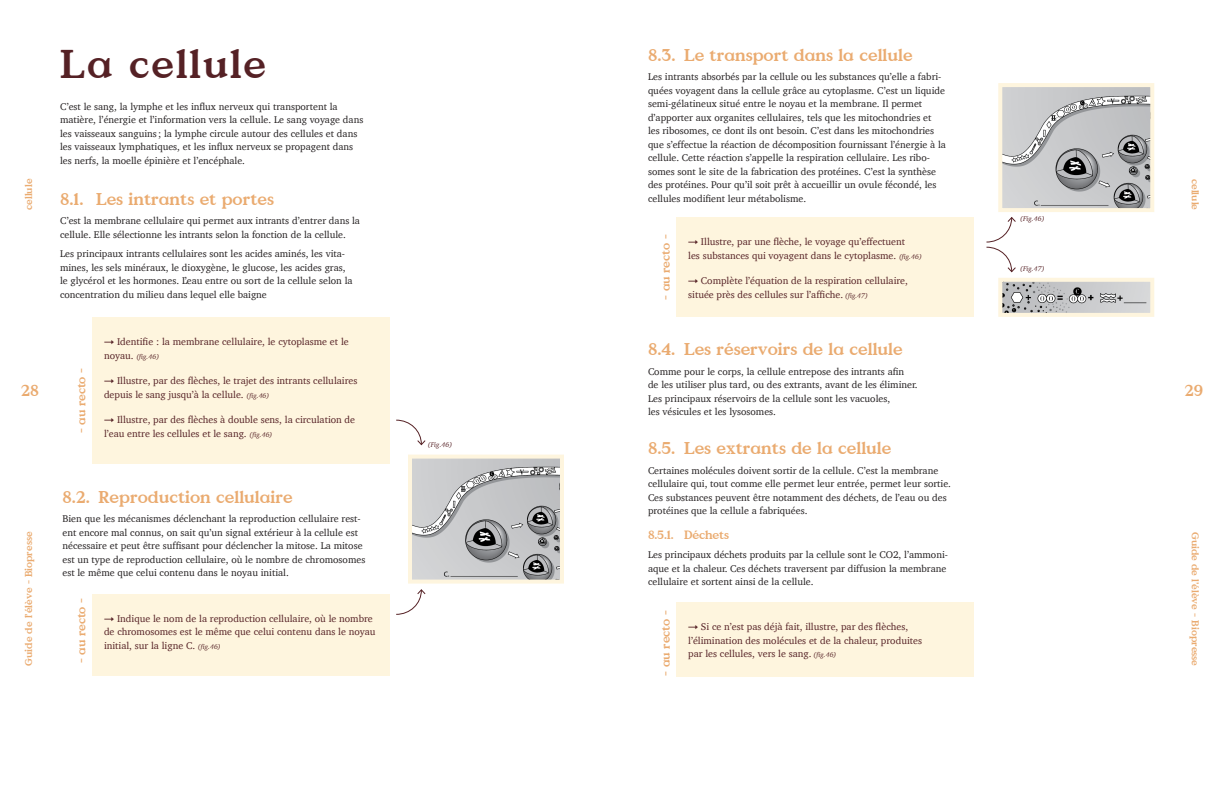
<style>
.page{position:relative;width:1224px;height:792px;background:#fff}
.page>*{position:absolute;margin:0;border:0;box-sizing:border-box;transform-origin:0 0}
.Grands_titres{font:40px "Value Serif";letter-spacing:.05em;color:#552125}
.sous-titre{font:17px "Value Serif";color:#eaab70}
.Texte_courant{font:17px "Value Serif";color:#eaab70}
.t1{font:16px "Value Serif";color:#eaab70}
.appareils_sensoriels{font:12px "Value Serif";letter-spacing:-.01em;color:#eaab70}
.Texte_courant-2{font:10px/13.5px "Charter";color:#231f20}
.texte-boite{font:10px/13.5px "Charter";color:#552125}
.t2{font:10px "Value Serif";color:#eaab70}
.texte-boite-2{font:italic 7px "Charter";color:#552125}
.s1{font-family:"Circular Std"}
.s2{font-style:italic;font-size:7px}
.s3{font-style:normal;font-size:10px}
</style>
<div class="page">
<div style="left:92px;top:317px;width:298px;height:147px;background:#fef5de"></div>
<svg style="left:396px;top:419px;width:30px;height:27px"></svg>
<svg style="left:396px;top:454px;width:168px;height:161px"></svg>
<svg style="left:986px;top:83px;width:168px;height:234px"></svg>
<div style="left:676px;top:217px;width:298px;height:100px;background:#fef5de"></div>
<div style="left:676px;top:602px;width:298px;height:75px;background:#fef5de"></div>
<div style="left:92px;top:594px;width:298px;height:82px;background:#fef5de"></div>
<p class="sous-titre" style="left:648px;top:45px;width:266px">8.3. Le transport dans la cellule</p>
<p class="Texte_courant-2" style="left:648px;top:70px;width:299px">Les intrants absorbés par la cellule ou les substances qu’elle a fabri&shy;quées voyagent dans la cellule grâce au cytoplasme. C’est un liquide semi-gélatineux situé entre le noyau et la membrane. Il permet d’apporter aux organites cellulaires, tels que les mitochondries et<br>les ribosomes, ce dont ils ont besoin. C’est dans les mitochondries que s’effectue la réaction de décomposition fournissant l’énergie à la cellule. Cette réaction s’appelle la respiration cellulaire. Les ribo&shy;somes sont le site de la fabrication des protéines. C’est la synthèse des protéines. Pour qu’il soit prêt à accueillir un ovule fécondé, les cellules modifient leur métabolisme.</p>
<p class="Grands_titres" style="left:60px;top:40px;width:208px">La cellule</p>
<p class="Texte_courant-2" style="left:60px;top:100px;width:305px">C’est le sang, la lymphe et les influx nerveux qui transportent la matière, l’énergie et l’information vers la cellule. Le sang voyage dans les vaisseaux sanguins ; la lymphe circule autour des cellules et dans les vaisseaux lymphatiques, et les influx nerveux se propagent dans les nerfs, la moelle épinière et l’encéphale.</p>
<p class="sous-titre" style="left:60px;top:189px;width:216px">8.1. Les intrants et portes</p>
<p class="Texte_courant-2" style="left:60px;top:214px;width:302px">C’est la membrane cellulaire qui permet aux intrants d’entrer dans la cellule. Elle sélectionne les intrants selon la fonction de la cellule.</p>
<p class="Texte_courant-2" style="left:60px;top:247px;width:294px">Les principaux intrants cellulaires sont les acides aminés, les vita&shy;mines, les sels minéraux, le dioxygène, le glucose, les acides gras, le glycérol et les hormones. L’eau entre ou sort de la cellule selon la concentration du milieu dans lequel elle baigne</p>
<p class="t2" style="left:23px;top:210px;width:33px;rotate:-90deg">cellule</p>
<p class="t2" style="left:1201px;top:179px;width:33px;rotate:90deg">cellule</p>
<p class="texte-boite-2" style="left:1020px;top:213px;width:26px">(Fig.46)</p>
<p class="appareils_sensoriels" style="left:658px;top:300px;width:67px;rotate:-90deg">- au recto -</p>
<p class="texte-boite" style="left:688px;top:235px;width:235px"><span class="s1">→</span> Illustre, par une flèche, le voyage qu’effectuent<br>les substances qui voyagent dans le cytoplasme. <span class="s2">(fig.46)</span></p>
<p class="texte-boite" style="left:688px;top:274px;width:221px"><span class="s1">→</span> Complète l’équation de la respiration cellulaire, située près des cellules sur l’affiche. <span class="s2">(fig.47)</span></p>
<p class="texte-boite-2" style="left:1020px;top:263px;width:26px">(Fig.47)</p>
<p class="texte-boite" style="left:104px;top:335px;width:246px"><span class="s1">→</span> Identifie : la membrane cellulaire, le cytoplasme et le</p>
<p class="texte-boite-2" style="left:104px;top:350px;width:57px"><span class="s3">noyau.</span> (fig.46)</p>
<p class="texte-boite" style="left:104px;top:374px;width:255px"><span class="s1">→</span> Illustre, par des flèches, le trajet des intrants cellulaires depuis le sang jusqu’à la cellule. <span class="s2">(fig.46)</span></p>
<p class="texte-boite" style="left:104px;top:413px;width:253px"><span class="s1">→</span> Illustre, par des flèches à double sens, la circulation de l’eau entre les cellules et le sang. <span class="s2">(fig.46)</span></p>
<p class="sous-titre" style="left:648px;top:339px;width:256px">8.4. Les réservoirs de la cellule</p>
<p class="Texte_courant-2" style="left:648px;top:364px;width:271px">Comme pour le corps, la cellule entrepose des intrants afin<br>de les utiliser plus tard, ou des extrants, avant de les éliminer.<br>Les principaux réservoirs de la cellule sont les vacuoles,<br>les vésicules et les lysosomes.</p>
<p class="Texte_courant" style="left:648px;top:438px;width:245px">8.5. Les extrants de la cellule</p>
<p class="Texte_courant-2" style="left:648px;top:463px;width:305px">Certaines molécules doivent sortir de la cellule. C’est la membrane cellulaire qui, tout comme elle permet leur entrée, permet leur sortie.<br>Ces substances peuvent être notamment des déchets, de l’eau ou des protéines que la cellule a fabriquées.</p>
<p class="appareils_sensoriels" style="left:648px;top:527px;width:83px">8.5.1. Déchets</p>
<p class="Texte_courant-2" style="left:648px;top:548px;width:301px">Les principaux déchets produits par la cellule sont le CO2, l’ammoni&shy;aque et la chaleur. Ces déchets traversent par diffusion la membrane cellulaire et sortent ainsi de la cellule.</p>
<p class="appareils_sensoriels" style="left:74px;top:433px;width:67px;rotate:-90deg">- au recto -</p>
<h3 class="t1" style="left:21px;top:381px;width:19px">28</h3>
<h3 class="t1" style="left:1185px;top:381px;width:20px">29</h3>
<p class="texte-boite-2" style="left:428px;top:438px;width:26px">(Fig.46)</p>
<p class="sous-titre" style="left:62px;top:487px;width:232px">8.2. Reproduction cellulaire</p>
<p class="Texte_courant-2" style="left:62px;top:512px;width:304px">Bien que les mécanismes déclenchant la reproduction cellulaire rest&shy;ent encore mal connus, on sait qu’un signal extérieur à la cellule est nécessaire et peut être suffisant pour déclencher la mitose. La mitose est un type de reproduction cellulaire, où le nombre de chromosomes est le même que celui contenu dans le noyau initial.</p>
<p class="appareils_sensoriels" style="left:74px;top:663px;width:67px;rotate:-90deg">- au recto -</p>
<p class="t2" style="left:23px;top:666px;width:136px;rotate:-90deg">Guide de l’élève - Biopresse</p>
<p class="t2" style="left:1201px;top:532px;width:136px;rotate:90deg">Guide de l’élève - Biopresse</p>
<p class="appareils_sensoriels" style="left:658px;top:676px;width:67px;rotate:-90deg">- au recto -</p>
<p class="texte-boite" style="left:104px;top:611px;width:273px"><span class="s1">→</span> Indique le nom de la reproduction cellulaire, où le nombre de chromosomes est le même que celui contenu dans le noyau initial, sur la ligne C. <span class="s2">(fig.46)</span></p>
<p class="texte-boite" style="left:688px;top:620px;width:235px"><span class="s1">→</span> Si ce n’est pas déjà fait, illustre, par des flèches, l’élimination des molécules et de la chaleur, produites par les cellules, vers le sang. <span class="s2">(fig.46)</span></p>
</div>
